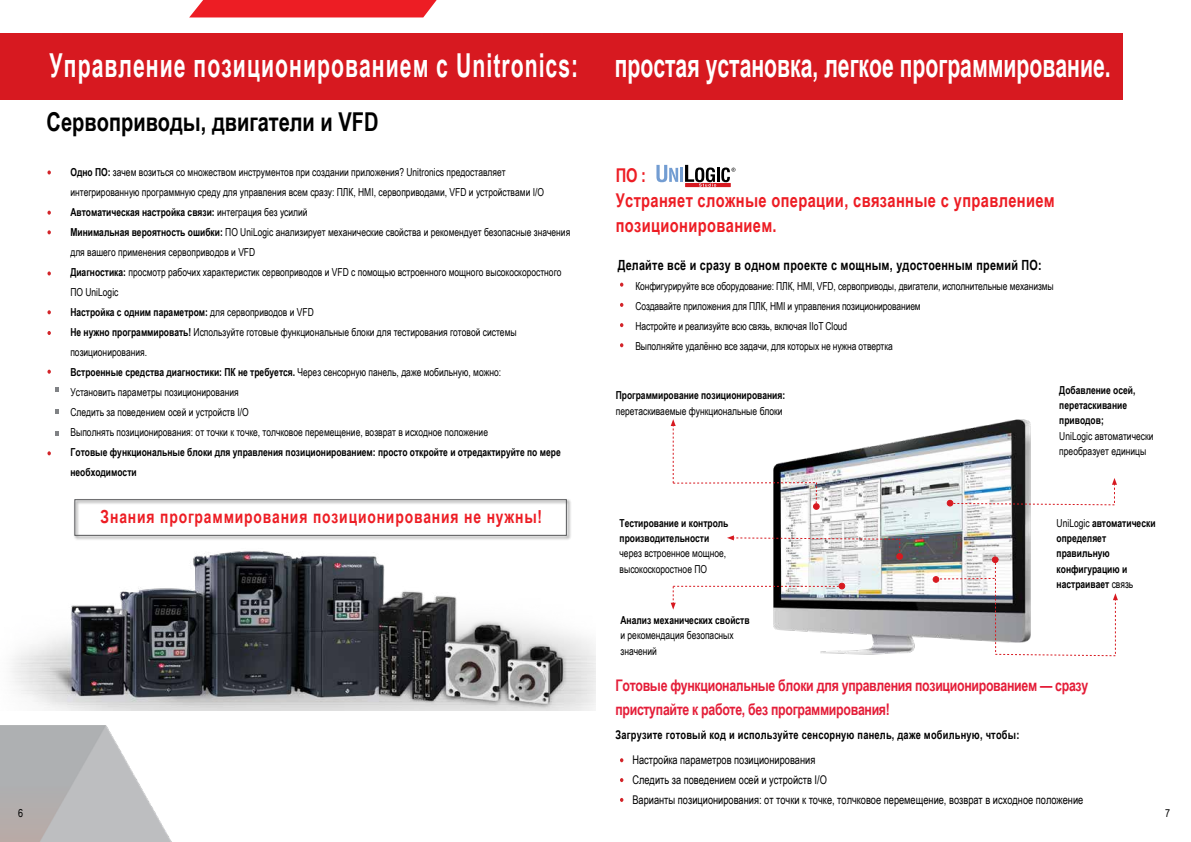
<style>
.page{position:relative;width:1191px;height:842px;background:#fff}
.page>*{position:absolute;margin:0;border:0;box-sizing:border-box;transform-origin:0 0}
.t1{font:700 33px "Arial Narrow";color:#fff;scale:.78 1}
.t2{font:700 33px "Arial Narrow";letter-spacing:.04em;color:#fff;scale:.78 1}
.t3{font:700 26px "Arial Narrow";color:#000;scale:.94 1}
.t4{font:700 19px/25px "Arial Narrow";letter-spacing:.02em;color:#ed1d24;scale:.94 1}
.t5{font:700 18px "Arial Narrow";letter-spacing:.05em;color:#ed1d24;scale:.94 1}
.t6{font:700 16px/24px "Arial Narrow";letter-spacing:-.02em;color:#e41d38;scale:.94 1}
.t7{font:700 14px "Arial Narrow";letter-spacing:.02em;color:#000;scale:.94 1}
.t8{font:12px/20px "Arial Narrow";color:#000;scale:.94 1}
.t9{font:700 12px "Arial Narrow";letter-spacing:.02em;color:#000;scale:.94 1}
.t10{font:11px/20px "Arial Narrow";color:#000;scale:.94 1}
.t11{font:700 11px/15.4px "Arial Narrow";color:#000;scale:.94 1}
.t12{font:11px "Arial Narrow";color:#000}
.s1{font-weight:700}
.s2{font-weight:400}
</style>
<div class="page">
<svg style="left:656px;top:165px;width:79px;height:22px"></svg>
<div style="left:73px;top:498px;width:498px;height:43px;background:#000;opacity:.75"></div>
<div style="left:74px;top:499px;width:493px;height:37px;border:1px solid #58595b"></div>
<svg style="left:55px;top:388px;width:4px;height:4px"></svg>
<svg style="left:55px;top:410px;width:4px;height:4px"></svg>
<svg style="left:55px;top:432px;width:4px;height:4px"></svg>
<img style="left:773px;top:419px;width:258px;height:236px">
<div style="left:813px;top:503px;width:6px;height:7px;border:1px solid #d71920;border-radius:50%"></div>
<div style="left:946px;top:500px;width:7px;height:6px;border:1px solid #d71920;border-radius:50%"></div>
<div style="left:932px;top:576px;width:7px;height:7px;border:1px solid #d71920;border-radius:50%"></div>
<div style="left:992px;top:556px;width:6px;height:7px;border:1px solid #d71920;border-radius:50%"></div>
<div style="left:838px;top:583px;width:7px;height:6px;border:1px solid #d71920;border-radius:50%"></div>
<svg style="left:727px;top:535px;width:175px;height:24px"></svg>
<div style="left:896px;top:553px;width:7px;height:7px;border:1px solid #d71920;border-radius:50%"></div>
<svg style="left:670px;top:419px;width:149px;height:90px"></svg>
<svg style="left:670px;top:583px;width:174px;height:27px"></svg>
<svg style="left:947px;top:478px;width:170px;height:28px"></svg>
<svg style="left:933px;top:557px;width:185px;height:100px"></svg>
<div style="left:189px;top:0;width:248px;height:17px;background:#ed1d24"></div>
<img style="left:0;top:726px;width:172px;height:116px">
<svg style="left:47px;top:170px;width:4px;height:4px"></svg>
<svg style="left:47px;top:211px;width:4px;height:4px"></svg>
<svg style="left:47px;top:230px;width:4px;height:4px"></svg>
<svg style="left:47px;top:271px;width:4px;height:4px"></svg>
<svg style="left:47px;top:310px;width:4px;height:4px"></svg>
<svg style="left:47px;top:331px;width:4px;height:4px"></svg>
<svg style="left:47px;top:370px;width:4px;height:4px"></svg>
<svg style="left:47px;top:451px;width:4px;height:4px"></svg>
<svg style="left:620px;top:283px;width:3px;height:4px"></svg>
<svg style="left:620px;top:303px;width:3px;height:4px"></svg>
<svg style="left:620px;top:323px;width:3px;height:4px"></svg>
<svg style="left:620px;top:343px;width:3px;height:4px"></svg>
<svg style="left:620px;top:758px;width:3px;height:4px"></svg>
<svg style="left:620px;top:778px;width:3px;height:4px"></svg>
<svg style="left:620px;top:798px;width:3px;height:4px"></svg>
<div style="left:0;top:34px;width:1123px;height:66px;background:#d71920"></div>
<img style="left:11px;top:551px;width:584px;height:160px">
<h1 class="t2" style="left:50px;top:40px;width:679px">Управление позиционированием с Unitronics:</h1>
<h2 class="t3" style="left:47px;top:102px;width:355px">Сервоприводы, двигатели и VFD</h2>
<p class="t10" style="left:70px;top:162px;width:533px"><span class="s1">Одно ПО:</span> зачем возиться со множеством инструментов при создании приложения? Unitronics предоставляет интегрированную программную среду для управления всем сразу: ПЛК, HMI, сервоприводами, VFD и устройствами O/ I <span class="s1">Автоматическая настройка связи:</span> интеграция без усилий<br><span class="s1">Минимальная вероятность ошибки:</span> ПО UniLogic анализирует механические свойства и рекомендует безопасные значения для вашего применения сервоприводов и VFD<br><span class="s1">Диагностика:</span> просмотр рабочих характеристик сервоприводов и VFD с помощью встроенного мощного высокоскоростного ПО UniLogic<br><span class="s1">Настройка с одним параметром:</span> для сервоприводов и VFD<br><span class="s1">Не нужно программировать!</span> Используйте готовые функциональные блоки для тестирования готовой системы позиционирования.<br><span class="s1">Встроенные средства диагностики: ПК не требуется.</span> Через сенсорную панель, даже мобильную, можно:<br>Установить параметры позиционирования<br>Следить за поведением осей и устройств O/ I<br>Выполнять позиционирования: от точки к точке, толчковое перемещение, возврат в исходное положение</p>
<p class="t11" style="left:70px;top:442px;width:523px;line-height:20px">Готовые функциональные блоки для управления позиционированием: просто откройте и отредактируйте по мере необходимости</p>
<h3 class="t5" style="left:101px;top:503px;width:471px">Знания программирования позиционирования не нужны!</h3>
<p class="t12" style="left:18px;top:805px;width:7px">6</p>
<h1 class="t1" style="left:615px;top:40px;width:637px">простая установка, легкое программирование.</h1>
<h3 class="t4" style="left:616px;top:161px;width:468px">ПО:<br>Устраняет сложные операции, связанные с управлением позиционированием.</h3>
<p class="t7" style="left:618px;top:254px;width:452px">Делайте всё и сразу в одном проекте с мощным, удостоенным премий ПО:</p>
<p class="t10" style="left:635px;top:275px;width:446px">Конфигурируйте все оборудование: ПЛК, HMI, VFD, сервоприводы, двигатели, исполнительные механизмы Создавайте приложения для ПЛК, HMI и управления позиционированием<br>Настройте и реализуйте всю связь, включая IIoT Cloud<br>Выполняйте удалённо все задачи, для которых не нужна отвертка</p>
<p class="t11" style="left:616px;top:387px;width:182px">Программирование позиционирования:</p>
<p class="t10" style="left:616px;top:401px;width:179px">перетаскиваемые функциональные блоки</p>
<p class="t11" style="left:1059px;top:381px;width:82px">Добавление осей, перетаскивание приводов;</p>
<p class="t10" style="left:1059px;top:428px;width:102px;line-height:15.4px">UniLogic автоматически преобразует единицы</p>
<p class="t11" style="left:619px;top:514px;width:117px">Тестирование и контроль производительности</p>
<p class="t10" style="left:619px;top:545px;width:115px;line-height:15.4px">через встроенное мощное, высокоскоростное ПО</p>
<p class="t11" style="left:620px;top:612px;width:139px">Анализ механических свойств</p>
<p class="t10" style="left:620px;top:627px;width:122px;line-height:15.4px">и рекомендация безопасных значений</p>
<p class="t11" style="left:1056px;top:514px;width:107px"><span class="s2">UniLogic</span> автоматически определяет правильную конфигурацию и настраивает <span class="s2">связь</span></p>
<h3 class="t6" style="left:615px;top:673px;width:504px">Готовые функциональные блоки для управления позиционированием — сразу приступайте к работе, без программирования!</h3>
<p class="t9" style="left:615px;top:726px;width:431px">Загрузите готовый код и используйте сенсорную панель, даже мобильную, чтобы:</p>
<p class="t8" style="left:632px;top:749px;width:481px">Настройка параметров позиционирования<br>Следить за поведением осей и устройств O/ I<br>Варианты позиционирования: от точки к точке, толчковое перемещение, возврат в исходное положение</p>
<p class="t12" style="left:1165px;top:805px;width:7px">7</p>
</div>
